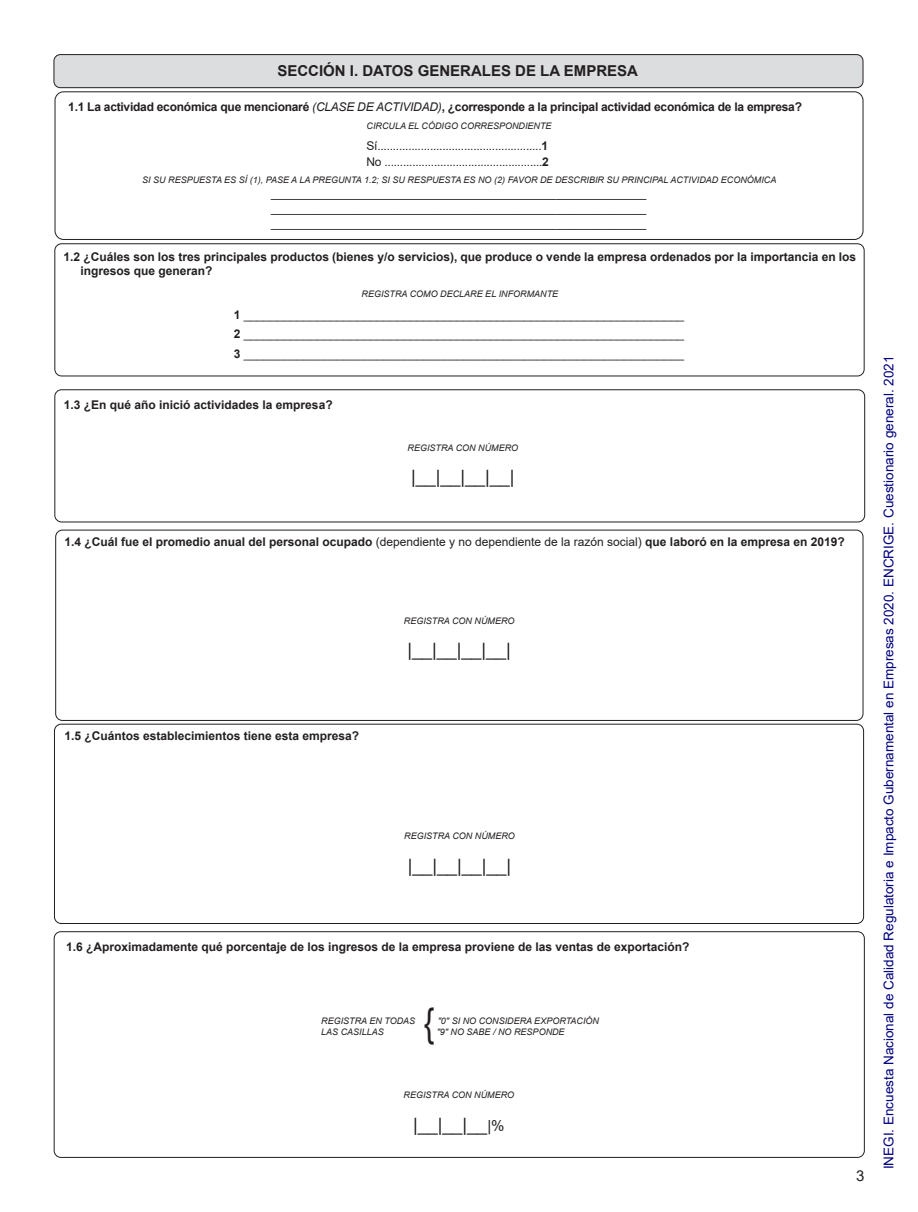
<style>
.page{position:relative;width:918px;height:1212px;background:#fff}
.page>*{position:absolute;margin:0;border:0;box-sizing:border-box;transform-origin:0 0}
.t1{font:39px "Arial Narrow";color:#231f20}
.t2{font:18px "Arial";color:#231f20}
.t3{font:700 15px "Arial";color:#231f20}
.t4{font:15px "Arial";color:#231f20}
.t5{font:13.5px "Arial";color:#000080}
.t6{font:700 12px/14.4px "Arial";color:#231f20}
.t7{font:12px/19.5px "Arial";color:#231f20}
.t8{font:700 12px "Arial";letter-spacing:-.02em;color:#231f20}
.t9{font:italic 9px/15px "Arial";color:#231f20;text-align:center}
.s1{font-weight:400;font-style:italic}
.s2{font-weight:700}
.s3{font-weight:400}
.s4{font-size:15px}
</style>
<div class="page">
<div style="left:54px;top:389px;width:811px;height:133px;border:1px solid #231f20;border-radius:7px"></div>
<div style="left:55px;top:530px;width:808px;height:191px;border:1px solid #231f20;border-radius:7px"></div>
<div style="left:54px;top:931px;width:811px;height:227px;border:1px solid #231f20;border-radius:7px"></div>
<div style="left:54px;top:55px;width:809px;height:33px;background:#dcdddf;border-radius:6px"></div>
<div style="left:54px;top:54px;width:809px;height:34px;border:1px solid #231f20;border-radius:6px"></div>
<div style="left:55px;top:91px;width:808px;height:149px;border:1px solid #231f20;border-radius:9px"></div>
<div style="left:54px;top:243px;width:811px;height:133px;border:1px solid #231f20;border-radius:7px"></div>
<div style="left:54px;top:724px;width:810px;height:200px;border:1px solid #231f20;border-radius:7px"></div>
<h3 class="t3" style="left:277px;top:60px;width:362px">SECCIÓN I. DATOS GENERALES DE LA EMPRESA</h3>
<h3 class="t8" style="left:68px;top:98px;width:735px">1.1 La actividad económica que mencionaré <span class="s1">(CLASE DE ACTIVIDAD)</span>, ¿corresponde a la principal actividad económica de la empresa?</h3>
<p class="t9" style="left:367px;top:119px;width:187px">CIRCULA EL CÓDIGO CORRESPONDIENTE</p>
<h3 class="t7" style="left:367px;top:137px;width:184px;line-height:16.5px">Sí.....................................................<span class="s2">1<br></span>No ...................................................<span class="s2">2</span></h3>
<p class="t9" style="left:142px;top:173px;width:636px">SI SU RESPUESTA ES SÍ (1), PASE A LA PREGUNTA 1.2; SI SU RESPUESTA ES NO (2) FAVOR DE DESCRIBIR SU PRINCIPAL ACTIVIDAD ECONÓMICA ___________________________________________________________________________ ___________________________________________________________________________ ___________________________________________________________________________</p>
<h3 class="t6" style="left:81px;top:250px;width:777px;text-indent:-17px">1.2 ¿Cuáles son los tres principales productos (bienes y/o servicios), que produce o vende la empresa ordenados por la importancia en los ingresos que generan?</h3>
<p class="t9" style="left:362px;top:287px;width:198px">REGISTRA COMO DECLARE EL INFORMANTE</p>
<p class="t7" style="left:234px;top:305px;width:452px;text-align:justify"><span class="s2">1</span> __________________________________________________________________ <span class="s2">2</span> __________________________________________________________________ <span class="s2">3</span> __________________________________________________________________</p>
<h3 class="t6" style="left:64px;top:398px;width:270px">1.3 ¿En qué año inició actividades la empresa?</h3>
<p class="t9" style="left:408px;top:440px;width:112px">REGISTRA CON NÚMERO</p>
<h2 class="t2" style="left:411px;top:465px;width:105px">|__|__|__|__|</h2>
<h3 class="t6" style="left:64px;top:535px;width:782px">1.4 ¿Cuál fue el promedio anual del personal ocupado <span class="s3">(dependiente y no dependiente de la razón social)</span> que laboró en la empresa en 2019?</h3>
<h3 class="t6" style="left:65px;top:729px;width:296px">1.5 ¿Cuántos establecimientos tiene esta empresa?</h3>
<p class="t9" style="left:404px;top:613px;width:112px">REGISTRA CON NÚMERO</p>
<h2 class="t2" style="left:407px;top:638px;width:105px">|__|__|__|__|</h2>
<p class="t9" style="left:404px;top:829px;width:112px">REGISTRA CON NÚMERO</p>
<h2 class="t2" style="left:408px;top:853px;width:105px">|__|__|__|__|</h2>
<h3 class="t6" style="left:66px;top:939px;width:625px">1.6 ¿Aproximadamente qué porcentaje de los ingresos de la empresa proviene de las ventas de exportación?</h3>
<h1 class="t1" style="left:434px;top:1058px;width:12px;rotate:-180deg">}</h1>
<p class="t9" style="left:321px;top:1014px;width:96px">REGISTRA EN TODAS</p>
<p class="t9" style="left:438px;top:1014px;width:163px">"0" SI NO CONSIDERA EXPORTACIÓN</p>
<p class="t9" style="left:321px;top:1024px;width:64px">LAS CASILLAS</p>
<p class="t9" style="left:437px;top:1024px;width:129px">"9" NO SABE / NO RESPONDE</p>
<p class="t9" style="left:404px;top:1088px;width:112px">REGISTRA CON NÚMERO</p>
<h2 class="t2" style="left:413px;top:1113px;width:93px">|__|__|__<span class="s4">|%</span></h2>
<h3 class="t4" style="left:856px;top:1165px;width:10px">3</h3>
<h3 class="t5" style="left:880px;top:1169px;width:815px;rotate:-90deg">INEGI. Encuesta Nacional de Calidad Regulatoria e Impacto Gubernamental en Empresas 2020. ENCRIGE. Cuestionario general. 2021</h3>
</div>
